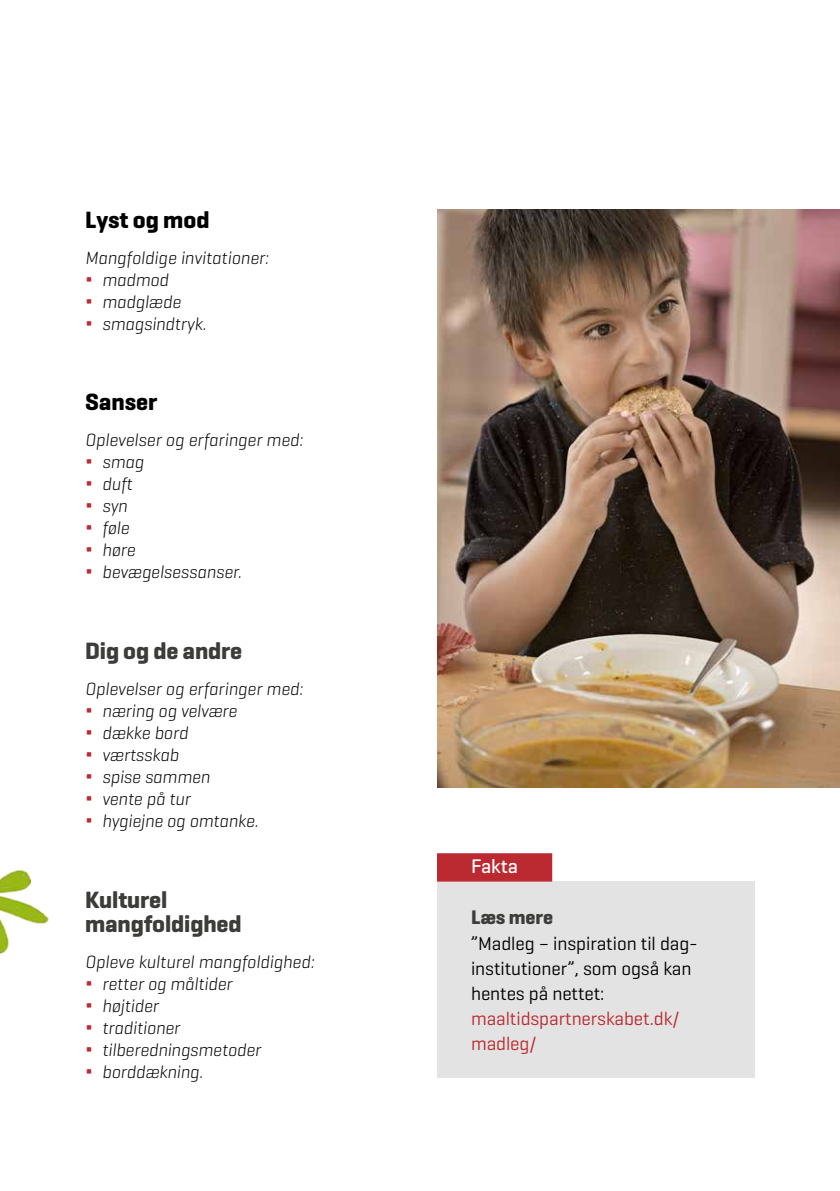
<style>
.page{position:relative;width:840px;height:1191px;background:#fff}
.page>*{position:absolute;margin:0;border:0;box-sizing:border-box;transform-origin:0 0}
.t1{font:700 24px/24px "Geogrotesque";letter-spacing:-.005em;color:#3c3c3b}
.t2{font:700 24px "Geogrotesque";color:#000}
.t3{font:700 20px "Geogrotesque";letter-spacing:-.005em;color:#3c3c3b}
.t4{font:500 20px "Geogrotesque";color:#fff}
.t5{font:19px/25px "Geogrotesque";letter-spacing:-.005em;color:#000}
.t6{font:19px/25px "Geogrotesque";letter-spacing:-.005em;color:#ba2a30}
.t7{font:italic 300 18px/22px "Geogrotesque";letter-spacing:-.005em;color:#000}
.s1{font-weight:400;font-style:normal;font-size:21px;color:#ba2a30}
</style>
<div class="page">
<img style="left:0;top:869px;width:49px;height:85px">
<img style="left:437px;top:210px;width:402px;height:577px">
<div style="left:437px;top:881px;width:317px;height:197px;background:#e3e3e3"></div>
<div style="left:437px;top:853px;width:115px;height:28px;background:#ba2a30"></div>
<h1 class="t2" style="left:85px;top:205px;width:126px">Lyst og mod</h1>
<p class="t7" style="left:85px;top:246px;width:185px">Mangfoldige invitationer: <span class="s1">∆</span> madmod<br><span class="s1">∆</span> madglæde<br><span class="s1">∆</span> smagsindtryk.</p>
<h1 class="t2" style="left:85px;top:387px;width:74px">Sanser</h1>
<p class="t7" style="left:85px;top:428px;width:219px">Oplevelser og erfaringer med: <span class="s1">∆</span> smag<br><span class="s1">∆</span> duft<br><span class="s1">∆</span> syn<br><span class="s1">∆</span> føle<br><span class="s1">∆</span> høre<br><span class="s1">∆</span> bevægelsessanser.</p>
<h1 class="t1" style="left:85px;top:639px;width:159px">Dig og de andre</h1>
<p class="t7" style="left:85px;top:677px;width:219px">Oplevelser og erfaringer med: <span class="s1">∆</span> næring og velvære<br><span class="s1">∆</span> dække bord<br><span class="s1">∆</span> værtsskab<br><span class="s1">∆</span> spise sammen<br><span class="s1">∆</span> vente på tur<br><span class="s1">∆</span> hygiejne og omtanke.</p>
<h1 class="t1" style="left:85px;top:887px;width:158px">Kulturel mangfoldighed</h1>
<p class="t7" style="left:85px;top:950px;width:230px">Opleve kulturel mangfoldighed: <span class="s1">∆</span> retter og måltider<br><span class="s1">∆</span> højtider<br><span class="s1">∆</span> traditioner<br><span class="s1">∆</span> tilberedningsmetoder<br><span class="s1">∆</span> borddækning.</p>
<p class="t4" style="left:471px;top:853px;width:48px">Fakta</p>
<p class="t3" style="left:471px;top:904px;width:84px">Læs mere</p>
<p class="t5" style="left:471px;top:930px;width:228px">”Madleg – inspiration til dag&shy;institutioner”, som også kan hentes på nettet:</p>
<p class="t6" style="left:471px;top:1005px;width:210px">maaltidspartnerskabet.dk/ madleg/</p>
</div>
